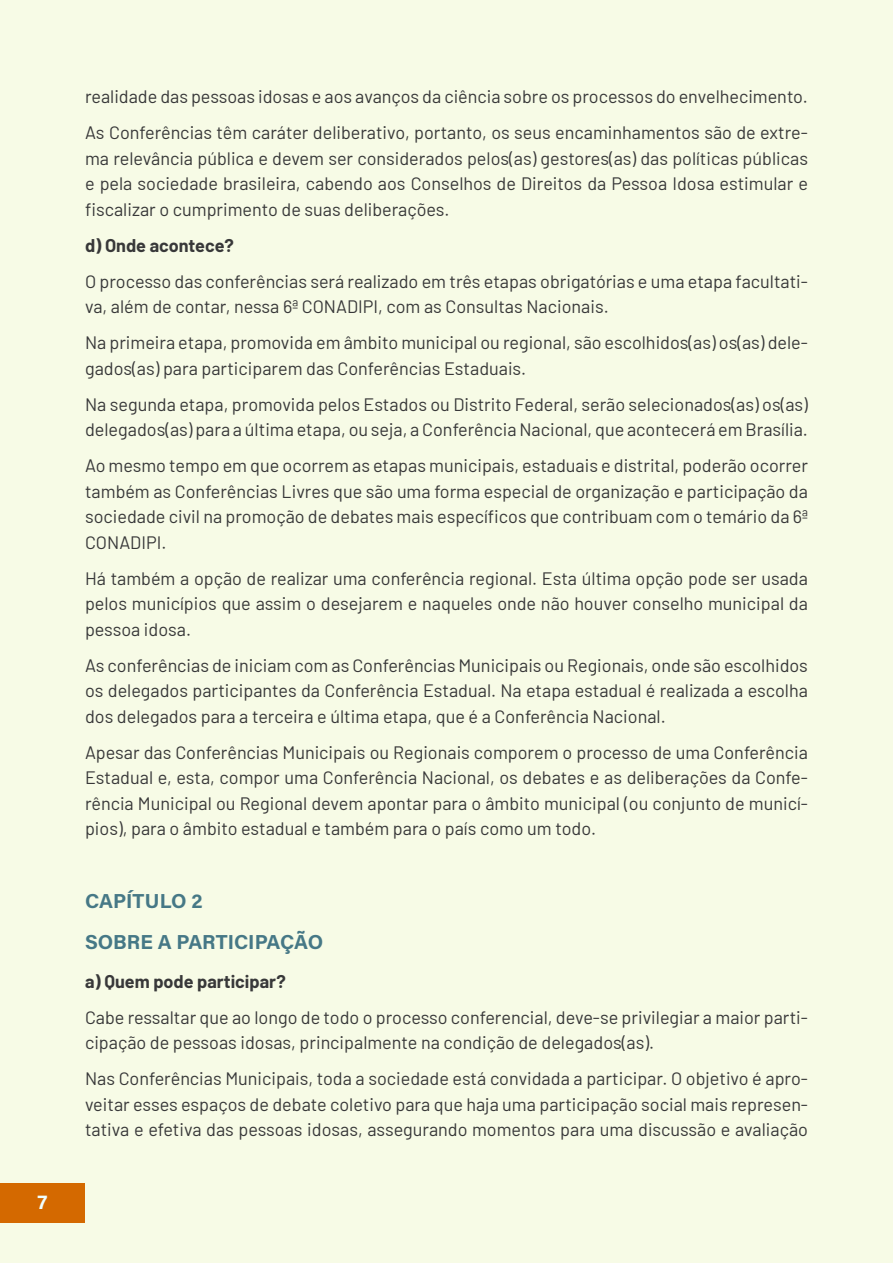
<style>
.page{position:relative;width:893px;height:1263px;background:#f7fbe6}
.page>*{position:absolute;margin:0;border:0;box-sizing:border-box;transform-origin:0 0}
.Títulos{font:20.25px "Acumin Variable Concept";letter-spacing:-.005em;color:#467886}
.t1{font:20.25px "Acumin Variable Concept";color:#f0ffff}
.Corpo_de_texto{font:18px/25.5px "Barlow";color:#383839;text-align:justify}
.Corpo_de_texto-2{font:700 18px "Barlow";color:#383839}
</style>
<div class="page">
<div style="left:0;top:1183px;width:85px;height:40px;background:#d46900"></div>
<p class="t1" style="left:37px;top:1188px;width:12px">7</p>
<p class="Corpo_de_texto" style="left:85px;top:82px;width:724px">realidade das pessoas idosas e aos avanços da ciência sobre os processos do envelhecimento.</p>
<p class="Corpo_de_texto" style="left:85px;top:118px;width:724px">As Conferências têm caráter deliberativo, portanto, os seus encaminhamentos são de extre&shy;ma relevância pública e devem ser considerados pelos(as) gestores(as) das políticas públicas e pela sociedade brasileira, cabendo aos Conselhos de Direitos da Pessoa Idosa estimular e fiscalizar o cumprimento de suas deliberações.</p>
<p class="Corpo_de_texto-2" style="left:85px;top:232px;width:150px">d) Onde acontece?</p>
<p class="Corpo_de_texto" style="left:85px;top:267px;width:724px">O processo das conferências será realizado em três etapas obrigatórias e uma etapa facultati&shy;va, além de contar, nessa 6ª CONADIPI, com as Consultas Nacionais.</p>
<p class="Corpo_de_texto" style="left:85px;top:328px;width:724px">Na primeira etapa, promovida em âmbito municipal ou regional, são escolhidos(as) os(as) dele&shy;gados(as) para participarem das Conferências Estaduais.</p>
<p class="Corpo_de_texto" style="left:85px;top:390px;width:724px">Na segunda etapa, promovida pelos Estados ou Distrito Federal, serão selecionados(as) os(as) delegados(as) para a última etapa, ou seja, a Conferência Nacional, que acontecerá em Brasília.</p>
<p class="Corpo_de_texto" style="left:85px;top:451px;width:724px">Ao mesmo tempo em que ocorrem as etapas municipais, estaduais e distrital, poderão ocorrer também as Conferências Livres que são uma forma especial de organização e participação da sociedade civil na promoção de debates mais específicos que contribuam com o temário da 6ª CONADIPI.</p>
<p class="Corpo_de_texto" style="left:85px;top:564px;width:724px">Há também a opção de realizar uma conferência regional. Esta última opção pode ser usada pelos municípios que assim o desejarem e naqueles onde não houver conselho municipal da pessoa idosa.</p>
<p class="Corpo_de_texto" style="left:85px;top:651px;width:724px">As conferências de iniciam com as Conferências Municipais ou Regionais, onde são escolhidos os delegados participantes da Conferência Estadual. Na etapa estadual é realizada a escolha dos delegados para a terceira e última etapa, que é a Conferência Nacional.</p>
<p class="Corpo_de_texto" style="left:85px;top:738px;width:724px">Apesar das Conferências Municipais ou Regionais comporem o processo de uma Conferência Estadual e, esta, compor uma Conferência Nacional, os debates e as deliberações da Confe&shy;rência Municipal ou Regional devem apontar para o âmbito municipal (ou conjunto de municí&shy;pios), para o âmbito estadual e também para o país como um todo.</p>
<p class="Títulos" style="left:85px;top:887px;width:119px">CAPÍTULO 2</p>
<p class="Títulos" style="left:85px;top:928px;width:240px">SOBRE A PARTICIPAÇÃO</p>
<p class="Corpo_de_texto-2" style="left:85px;top:968px;width:202px">a) Quem pode participar?</p>
<p class="Corpo_de_texto" style="left:85px;top:1003px;width:724px">Cabe ressaltar que ao longo de todo o processo conferencial, deve-se privilegiar a maior parti&shy;cipação de pessoas idosas, principalmente na condição de delegados(as).</p>
<p class="Corpo_de_texto" style="left:85px;top:1065px;width:724px">Nas Conferências Municipais, toda a sociedade está convidada a participar. O objetivo é apro&shy;veitar esses espaços de debate coletivo para que haja uma participação social mais represen&shy;tativa e efetiva das pessoas idosas, assegurando momentos para uma discussão e avaliação</p>
</div>
